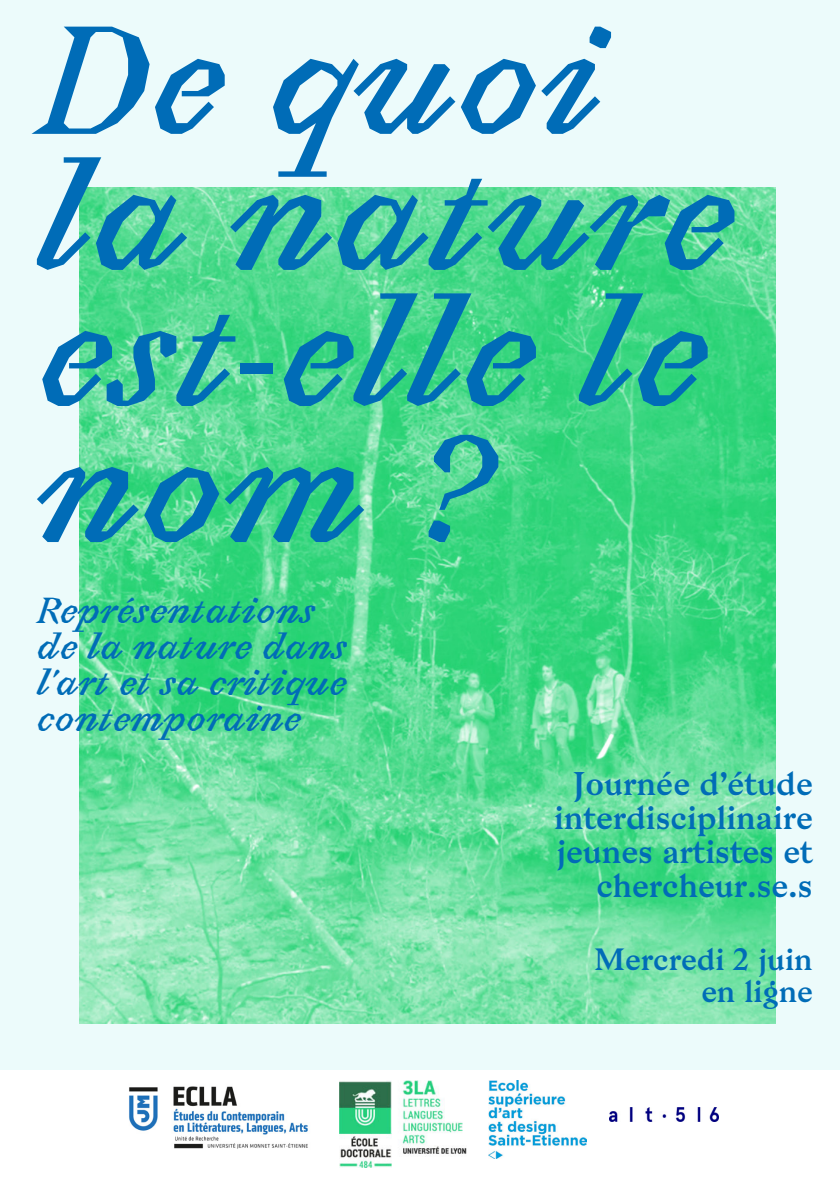
<style>
.page{position:relative;width:840px;height:1191px;background:#fff}
.page>*{position:absolute;margin:0;border:0;box-sizing:border-box;transform-origin:0 0}
.t1{font:italic 700 134px/136px "Avara";color:#006cb7}
.t2{font:32px/34px "Bagnard";color:#006cb7;text-align:right}
.t3{font:italic 700 31.6px/36px "Avara";color:#006cb7}
.t4{font:30px/32px "Bagnard";color:#006cb7;text-align:right}
</style>
<div class="page">
<div style="left:0;top:0;width:839px;height:1069px;background:#ecfbfb"></div>
<img style="left:79px;top:187px;width:695px;height:836px">
<img style="left:129px;top:1086px;width:179px;height:63px">
<img style="left:488px;top:1080px;width:98px;height:78px">
<img style="left:340px;top:1080px;width:126px;height:87px">
<img style="left:609px;top:1108px;width:108px;height:13px">
<h1 class="t1" style="left:37px;top:18px;width:698px">De quoi la nature est-elle le nom ?</h1>
<p class="t3" style="left:37px;top:594px;width:311px">Représentations de la nature dans l’art et sa critique contemporaine</p>
<p class="t2" style="left:554px;top:767px;width:260px">Journée d’étude interdisciplinaire jeunes artistes et chercheur.se.s</p>
<p class="t4" style="left:594px;top:943px;width:220px">Mercredi 2 juin en ligne</p>
</div>
